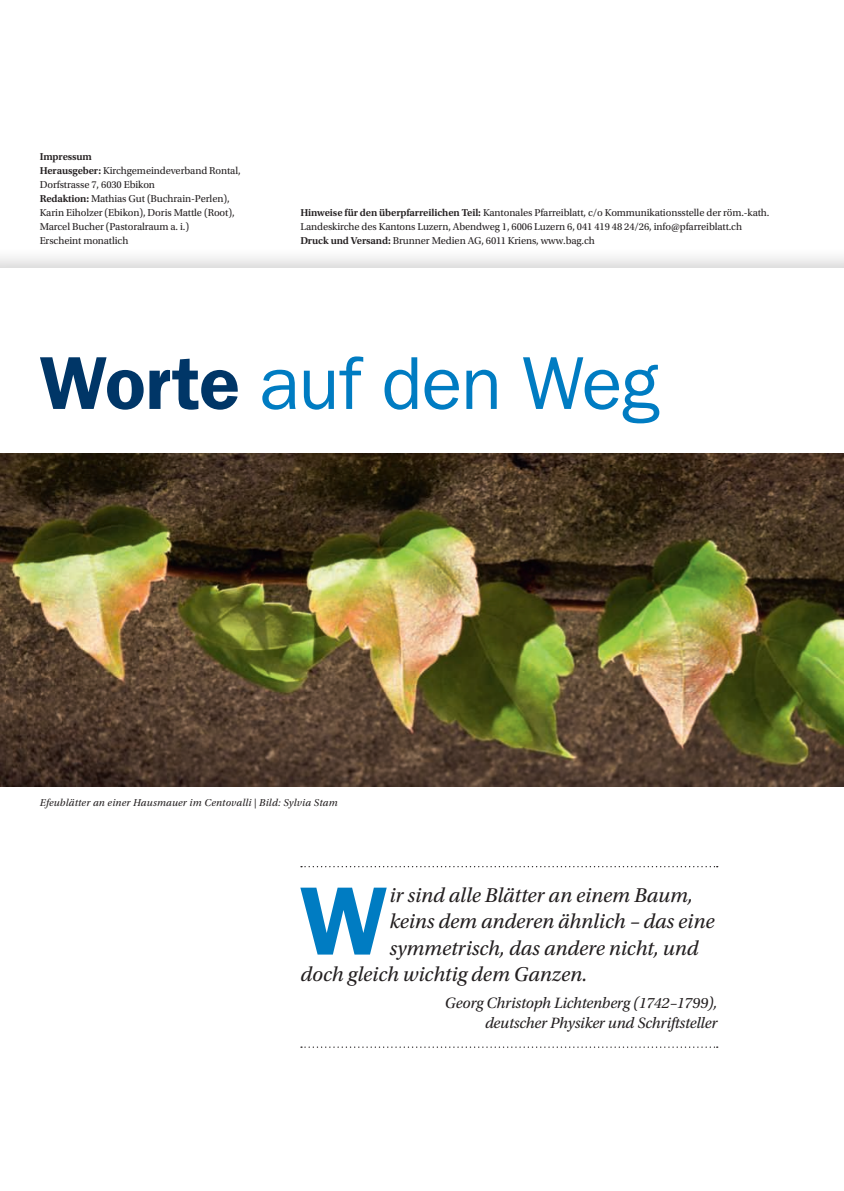
<style>
.page{position:relative;width:844px;height:1191px;background:#fff}
.page>*{position:absolute;margin:0;border:0;box-sizing:border-box;transform-origin:0 0}
.t1{font:600 97.48px "ITC Franklin Gothic Std";color:#007cc2}
.t2{font:75.25px "ITC Franklin Gothic Std";letter-spacing:-.01em;color:#007cc2}
.t3{font:italic 21px "Utopia Std";color:#231f20}
.t4{font:italic 15.75px/20.1px "Utopia Std";letter-spacing:-.01em;color:#231f20;text-align:right}
.t5{font:10.5px/14px "Utopia Std";letter-spacing:-.01em;color:#231f20}
.t6{font:italic 10.5px "Utopia Std";letter-spacing:.02em;color:#231f20}
.s1{font-weight:600}
.s2{font-weight:600;color:#003667}
</style>
<div class="page">
<div style="left:0;top:246px;width:843px;height:945px;background:#231f20;opacity:.2"></div>
<div style="left:0;top:268px;width:843px;height:923px;background:#fff"></div>
<img style="left:0;top:454px;width:843px;height:332px">
<svg style="left:301px;top:866px;width:416px;height:1px"></svg>
<svg style="left:301px;top:1046px;width:416px;height:1px"></svg>
<p class="t5" style="left:40px;top:150px;width:202px"><span class="s1">Impressum<br>Herausgeber:</span> Kirchgemeindeverband Rontal, Dorfstrasse 7, 6030 Ebikon<br><span class="s1">Redaktion:</span> Mathias Gut (Buchrain-Perlen), Karin Eiholzer (Ebikon), Doris Mattle (Root), Marcel Bucher (Pastoralraum a. i.)<br>Erscheint monatlich</p>
<p class="t5" style="left:300px;top:206px;width:470px"><span class="s1">Hinweise für den überpfarreilichen Teil:</span> Kantonales Pfarreiblatt, c/o Kommunikationsstelle der röm.-kath.<br>Landeskirche des Kantons Luzern, Abendweg 1, 6006 Luzern 6, 041 419 48 24/26, info@pfarreiblatt.ch<br><span class="s1">Druck und Versand:</span> Brunner Medien AG, 6011 Kriens, www.bag.ch</p>
<h2 class="t2" style="left:40px;top:340px;width:621px"><span class="s2">Worte</span> auf den Weg</h2>
<p class="t6" style="left:40px;top:797px;width:299px">Efeublätter an einer Hausmauer im Centovalli | Bild: Sylvia Stam</p>
<h1 class="t1" style="left:300px;top:863px;width:89px">W</h1>
<h3 class="t3" style="left:389px;top:883px;width:305px">ir sind alle Blätter an einem Baum,</h3>
<h3 class="t3" style="left:389px;top:910px;width:326px">keins dem anderen ähnlich – das eine</h3>
<h3 class="t3" style="left:389px;top:936px;width:310px">symmetrisch, das andere nicht, und</h3>
<h3 class="t3" style="left:300px;top:962px;width:288px">doch gleich wichtig dem Ganzen.</h3>
<h3 class="t4" style="left:444px;top:992px;width:274px">Georg Christoph Lichtenberg (1742–1799), deutscher Physiker und Schriftsteller</h3>
</div>
